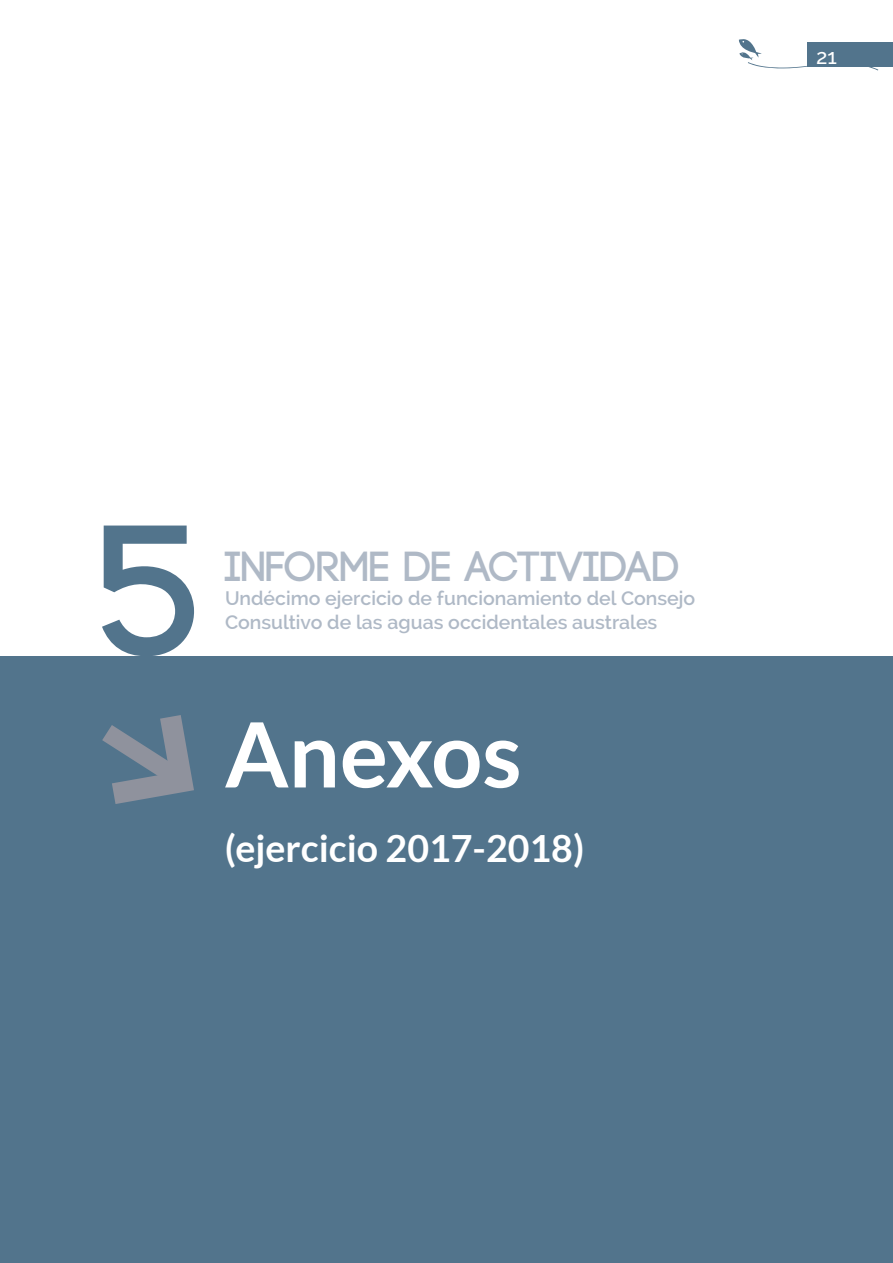
<style>
.page{position:relative;width:893px;height:1263px;background:#fff}
.page>*{position:absolute;margin:0;border:0;box-sizing:border-box;transform-origin:0 0}
.t1{font:700 186px "Code";color:#52748c}
.t2{font:700 90px "Lato";color:#fff}
.t3{font:700 42px "Code";color:#afb9c6}
.t4{font:700 37.5px "Lato";color:#fff}
.t5{font:500 21px "Raleway";color:#fff}
.t6{font:600 19.5px/24px "Raleway";color:#afb9c6}
</style>
<div class="page">
<svg style="left:739px;top:39px;width:139px;height:31px"></svg>
<div style="left:808px;top:42px;width:85px;height:24px;background:#52748c"></div>
<div style="left:0;top:525px;width:893px;height:738px;background:#52748c"></div>
<div style="left:0;top:506px;width:893px;height:150px;background:#fff"></div>
<svg style="left:102px;top:715px;width:92px;height:89px"></svg>
<p class="t5" style="left:816px;top:45px;width:22px">21</p>
<h1 class="t1" style="left:102px;top:498px;width:101px">5</h1>
<h3 class="t3" style="left:225px;top:546px;width:456px">INFORME DE ACTIVIDAD</h3>
<p class="t6" style="left:225px;top:586px;width:472px">Undécimo ejercicio de funcionamiento del Consejo<br>Consultivo de las aguas occidentales australes</p>
<h2 class="t2" style="left:225px;top:703px;width:298px">Anexos</h2>
<h3 class="t4" style="left:225px;top:827px;width:361px">(ejercicio 2017-2018)</h3>
</div>
